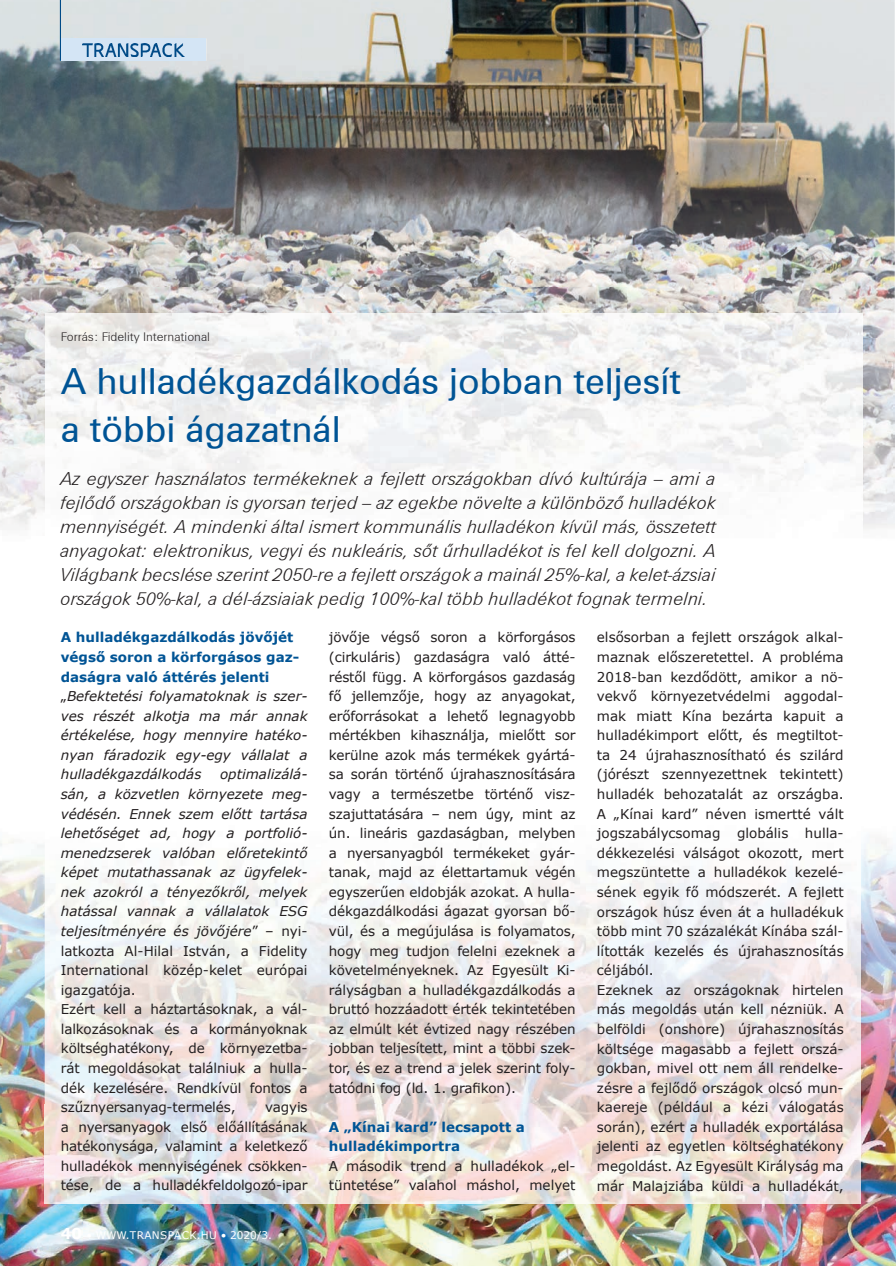
<style>
.page{position:relative;width:896px;height:1266px;background:#fff}
.page>*{position:absolute;margin:0;border:0;box-sizing:border-box;transform-origin:0 0}
.t1{font:36px/48px "Zurich PFL Normal";color:#005495}
.t2{font:18px/24px "Zurich Lt PFL Italic";color:#231f20;text-align:justify}
.t3{font:13.5px/19.5px "Verdana";color:#231f20}
.t4{font:italic 13.5px/19.5px "Verdana";color:#231f20}
.t5{font:700 13.5px/19.5px "Verdana";color:#005495}
.t6{font:12px "Zurich Lt PFL Normal";color:#231f20}
.t7{font:10.5px "Verdana";letter-spacing:.035em;color:#fff}
.s1{font-weight:700;font-style:normal;color:#005495}
.s2{font-style:normal}
.s3{font-style:italic}
.s4{font-weight:700;font-size:15px}
</style>
<div class="page">
<img style="left:0;top:0;width:625px;height:287px">
<img style="left:625px;top:0;width:269px;height:339px">
<img style="left:0;top:287px;width:87px;height:243px">
<img style="left:87px;top:287px;width:539px;height:27px">
<img style="left:861px;top:339px;width:33px;height:190px">
<img style="left:46px;top:314px;width:815px;height:216px">
<img style="left:0;top:839px;width:83px;height:426px">
<img style="left:812px;top:840px;width:83px;height:425px">
<img style="left:83px;top:1203px;width:729px;height:62px">
<img style="left:45px;top:839px;width:356px;height:265px">
<img style="left:401px;top:860px;width:357px;height:244px">
<img style="left:758px;top:840px;width:102px;height:363px">
<img style="left:45px;top:1104px;width:714px;height:99px">
<div style="left:60px;top:38px;width:146px;height:23px;background:#d4e5f5"></div>
<hr style="left:60px;top:0;width:1px;height:61px;background:#004b87">
<img style="left:83px;top:44px;width:101px;height:13px">
<p class="t6" style="left:61px;top:329px;width:151px">Forrás: Fidelity International</p>
<h1 class="t1" style="left:61px;top:355px;width:621px">A hulladékgazdálkodás jobban teljesít a többi ágazatnál</h1>
<p class="t2" style="left:61px;top:466px;width:656px">Az egyszer használatos termékeknek a fejlett országokban dívó kultúrája – ami a fejlődő országokban is gyorsan terjed – az egekbe növelte a különböző hulladékok mennyiségét. A mindenki által ismert kommunális hulladékon kívül más, összetett anyagokat: elektronikus, vegyi és nukleáris, sőt űrhulladékot is fel kell dolgozni. A Világbank becslése szerint 2050-re a fejlett országok a mainál 25%-kal, a kelet-ázsiai országok 50%-kal, a dél-ázsiaiak pedig 100%-kal több hulladékot fognak termelni.</p>
<p class="t4" style="left:61px;top:627px;width:248px"><span class="s1">A hulladékgazdálkodás jövőjét végső soron a körforgásos gaz&shy;daságra való áttérés jelenti </span><span class="s2">„</span>Befektetési folyamatoknak is szer&shy;ves részét alkotja ma már annak értékelése, hogy mennyire hatéko&shy;nyan fáradozik egy-egy vállalat a hulladékgazdálkodás</p>
<p class="t3" style="left:329px;top:627px;width:248px;text-align:justify">jövője végső soron a körforgásos (cirkuláris) gazdaságra való átté&shy;réstől függ. A körforgásos gazdaság fő jellemzője, hogy az anyagokat, erőforrásokat a lehető legnagyobb mértékben kihasználja, mielőtt sor kerülne azok más termékek gyártá&shy;sa során történő újrahasznosítására vagy a természetbe történő visz&shy;szajuttatására – nem úgy, mint az ún. lineáris gazdaságban, melyben a nyersanyagból termékeket gyár&shy;tanak, majd az élettartamuk végén egyszerűen eldobják azokat. A hulla&shy;dékgazdálkodási ágazat gyorsan bő&shy;vül, és a megújulása is folyamatos, hogy meg tudjon felelni ezeknek a követelményeknek. Az Egyesült Ki&shy;rályságban a hulladékgazdálkodás a bruttó hozzáadott érték tekintetében az elmúlt két évtized nagy részében jobban teljesített, mint a többi szek&shy;tor, és ez a trend a jelek szerint foly&shy;tatódni fog (ld. 1. grafikon).</p>
<p class="t5" style="left:329px;top:1116px;width:197px">A „Kínai kard” lecsapott a hulladékimportra</p>
<p class="t3" style="left:329px;top:1155px;width:248px">A második trend a hulladékok „el&shy;tüntetése” valahol máshol, melyet</p>
<p class="t3" style="left:597px;top:627px;width:248px">elsősorban a fejlett országok alkal&shy;maznak előszeretettel. A probléma 2018-ban kezdődött, amikor a nö&shy;vekvő környezetvédelmi aggodal&shy;mak miatt Kína bezárta kapuit a hulladékimport előtt, és megtiltot&shy;ta 24 újrahasznosítható és szilárd (jórészt szennyezettnek tekintett) hulladék behozatalát az országba.<br>A „Kínai kard” néven ismertté vált jogszabálycsomag globális hulla&shy;dékkezelési válságot okozott, mert megszüntette a hulladékok kezelé&shy;sének egyik fő módszerét. A fejlett országok húsz éven át a hulladékuk több mint 70 százalékát Kínába szál&shy;lították kezelés és újrahasznosítás céljából.<br>Ezeknek az országoknak hirtelen más megoldás után kell nézniük. A belföldi (onshore) újrahasznosítás költsége magasabb a fejlett orszá&shy;gokban, mivel ott nem áll rendelke&shy;zésre a fejlődő országok olcsó mun&shy;kaereje (például a kézi válogatás során), ezért a hulladék exportálása jelenti az egyetlen költséghatékony megoldást. Az Egyesült Királyság ma már Malajziába küldi a hulladékát,</p>
<p class="t3" style="left:61px;top:764px;width:248px;text-indent:159px"><span class="s3">optimalizálá&shy;sán, a közvetlen környezete meg&shy;védésén. Ennek szem előtt tartása lehetőséget ad, hogy a portfolió&shy;menedzserek valóban előretekintő képet mutathassanak az ügyfelek&shy;nek azokról a tényezőkről, melyek hatással vannak a vállalatok ESG teljesítményére és jövőjére</span>” – nyi&shy;latkozta Al-Hilal István, a Fidelity<br>International közép-kelet európai igazgatója.<br>Ezért kell a háztartásoknak, a vál&shy;lalkozásoknak és a kormányoknak költséghatékony, de környezetba&shy;rát megoldásokat találniuk a hulla&shy;dék kezelésére. Rendkívül fontos a szűznyersanyag-termelés,</p>
<p class="t3" style="left:61px;top:1097px;width:248px;text-align:justify;text-indent:204px">vagyis a nyersanyagok első előállításának hatékonysága, valamint a keletkező hulladékok mennyiségének csökken&shy;tése, de a hulladékfeldolgozó-ipar</p>
<p class="t7" style="left:61px;top:1228px;width:213px"><span class="s4">40</span> • WWW.TRANSPACK.HU • 2020/3.</p>
</div>
